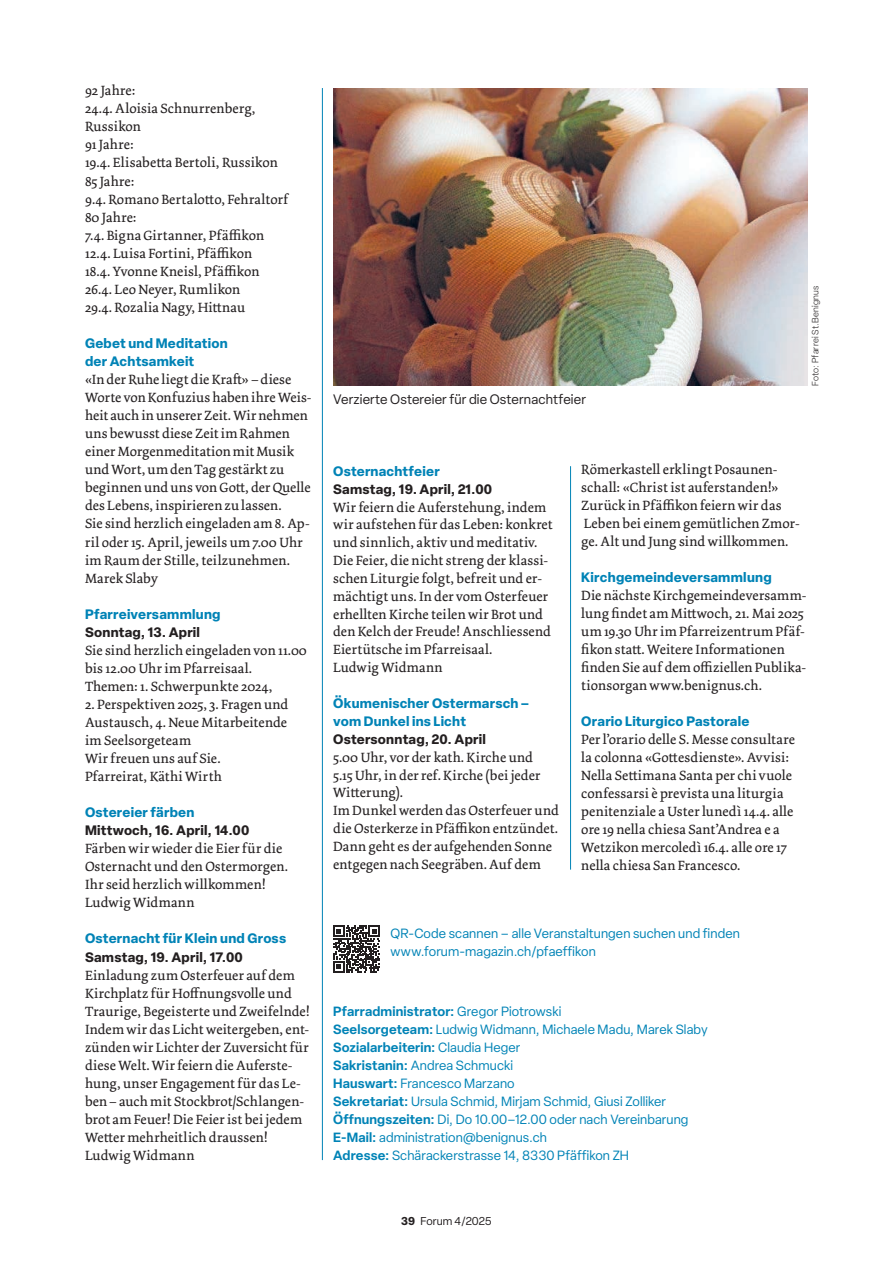
<style>
.page{position:relative;width:893px;height:1263px;background:#fff}
.page>*{position:absolute;margin:0;border:0;box-sizing:border-box;transform-origin:0 0}
.t1{font:14.1px/18px "Dolly Pro";letter-spacing:.005em;color:#231f20}
.t2{font:700 13.5px/17.9px "Elza";letter-spacing:.015em;color:#0083b6}
.t3{font:700 13.5px "Elza";letter-spacing:.015em;color:#231f20}
.t4{font:13.5px "Elza";letter-spacing:.01em;color:#231f20}
.t5{font:13.2px/18px "Elza";letter-spacing:.01em;color:#0083b6}
.t6{font:11.25px "Elza";color:#231f20}
.t7{font:300 9px "Elza";letter-spacing:.02em;color:#231f20}
.s1{font-weight:600}
.s2{font-weight:700}
</style>
<div class="page">
<hr style="left:322px;top:88px;width:1px;height:1072px;background:#0083b6">
<hr style="left:570px;top:466px;width:1px;height:404px;background:#0083b6">
<img style="left:333px;top:88px;width:475px;height:298px">
<svg style="left:333px;top:925px;width:47px;height:47px"></svg>
<p class="t1" style="left:85px;top:82px;width:205px">92 Jahre:<br>24.4. Aloisia Schnurrenberg,<br>Russikon<br>91 Jahre:<br>19.4. Elisabetta Bertoli, Russikon<br>85 Jahre:<br>9.4. Romano Bertalotto, Fehraltorf<br>80 Jahre:<br>7.4. Bigna Girtanner, Pfäffikon<br>12.4. Luisa Fortini, Pfäffikon<br>18.4. Yvonne Kneisl, Pfäffikon<br>26.4. Leo Neyer, Rumlikon<br>29.4. Rozalia Nagy, Hittnau</p>
<p class="t2" style="left:85px;top:334px;width:144px">Gebet und Meditation der Achtsamkeit</p>
<p class="t1" style="left:85px;top:370px;width:228px">«In der Ruhe liegt die Kraft» – diese Worte von Konfuzius haben ihre Weis&shy;heit auch in unserer Zeit. Wir nehmen uns bewusst diese Zeit im Rahmen einer Morgenmeditation mit Musik und Wort, um den Tag gestärkt zu beginnen und uns von Gott, der Quelle des Lebens, inspirieren zu lassen.<br>Sie sind herzlich eingeladen am 8. Ap&shy;ril oder 15. April, jeweils um 7.00 Uhr im Raum der Stille, teilzunehmen.<br>Marek Slaby</p>
<p class="t2" style="left:85px;top:604px;width:137px">Pfarreiversammlung</p>
<p class="t3" style="left:85px;top:622px;width:117px">Sonntag, 13. April</p>
<p class="t1" style="left:85px;top:641px;width:223px">Sie sind herzlich eingeladen von 11.00 bis 12.00 Uhr im Pfarreisaal.<br>Themen: 1. Schwerpunkte 2024,</p>
<p class="t1" style="left:85px;top:695px;width:205px">2. Perspektiven 2025, 3. Fragen und<br>Austausch, 4. Neue Mitarbeitende im Seelsorgeteam<br>Wir freuen uns auf Sie.<br>Pfarreirat, Käthi Wirth</p>
<p class="t2" style="left:85px;top:803px;width:111px">Ostereier färben</p>
<p class="t3" style="left:85px;top:821px;width:166px">Mittwoch, 16. April, 14.00</p>
<p class="t1" style="left:85px;top:840px;width:204px">Färben wir wieder die Eier für die<br>Osternacht und den Ostermorgen.<br>Ihr seid herzlich willkommen!<br>Ludwig Widmann</p>
<p class="t2" style="left:85px;top:929px;width:203px">Osternacht für Klein und Gross</p>
<p class="t3" style="left:85px;top:947px;width:159px">Samstag, 19. April, 17.00</p>
<p class="t1" style="left:85px;top:966px;width:226px">Einladung zum Osterfeuer auf dem Kirchplatz für Hoffnungsvolle und Traurige, Begeisterte und Zweifelnde!<br>Indem wir das Licht weitergeben, ent&shy;zünden wir Lichter der Zuversicht für diese Welt. Wir feiern die Auferste&shy;hung, unser Engagement für das Le&shy;ben – auch mit Stockbrot/Schlangen&shy;brot am Feuer! Die Feier ist bei jedem Wetter mehrheitlich draussen!<br>Ludwig Widmann</p>
<p class="t4" style="left:333px;top:390px;width:254px">Verzierte Ostereier für die Osternachtfeier</p>
<p class="t7" style="left:810px;top:386px;width:102px;rotate:-90deg">Foto: Pfarrei St. Benignus</p>
<p class="t2" style="left:333px;top:462px;width:108px">Osternachtfeier</p>
<p class="t3" style="left:333px;top:479px;width:161px">Samstag, 19. April, 21.00</p>
<p class="t1" style="left:333px;top:498px;width:221px">Wir feiern die Auferstehung, indem wir aufstehen für das Leben: konkret und sinnlich, aktiv und meditativ.<br>Die Feier, die nicht streng der klassi&shy;schen Liturgie folgt, befreit und er&shy;mächtigt uns. In der vom Osterfeuer erhellten Kirche teilen wir Brot und den Kelch der Freude! Anschliessend Eiertütsche im Pfarreisaal.<br>Ludwig Widmann</p>
<p class="t2" style="left:333px;top:694px;width:198px">Ökumenischer Ostermarsch – vom Dunkel ins Licht</p>
<p class="t3" style="left:333px;top:729px;width:154px">Ostersonntag, 20. April</p>
<p class="t1" style="left:333px;top:748px;width:227px">5.00 Uhr, vor der kath. Kirche und<br>5.15 Uhr, in der ref. Kirche (bei jeder<br>Witterung).<br>Im Dunkel werden das Osterfeuer und die Osterkerze in Pfäffikon entzündet.<br>Dann geht es der aufgehenden Sonne entgegen nach Seegräben. Auf dem</p>
<p class="t1" style="left:581px;top:460px;width:220px">Römerkastell erklingt Posaunen&shy;schall: «Christ ist auferstanden!» Zurück in Pfäffikon feiern wir das Leben bei einem gemütlichen Zmor&shy;ge. Alt und Jung sind willkommen.</p>
<p class="t2" style="left:581px;top:567px;width:192px">Kirchgemeindeversammlung</p>
<p class="t1" style="left:581px;top:586px;width:227px">Die nächste Kirchgemeindeversamm&shy;lung findet am Mittwoch, 21. Mai 2025 um 19.30 Uhr im Pfarreizentrum Pfäf&shy;fikon statt. Weitere Informationen finden Sie auf dem offiziellen Publika&shy;tionsorgan www.benignus.ch.</p>
<p class="t2" style="left:581px;top:711px;width:170px">Orario Liturgico Pastorale</p>
<p class="t1" style="left:581px;top:730px;width:215px">Per l’orario delle S. Messe consultare la colonna «Gottesdienste». Avvisi:<br>Nella Settimana Santa per chi vuole confessarsi è prevista una liturgia penitenziale a Uster lunedì 14.4. alle ore 19 nella chiesa Sant’Andrea e a Wetzikon mercoledì 16.4. alle ore 17 nella chiesa San Francesco.</p>
<p class="t5" style="left:391px;top:924px;width:351px">QR-Code scannen – alle Veranstaltungen suchen und finden www.forum-magazin.ch/pfaeffikon</p>
<p class="t5" style="left:333px;top:1002px;width:376px"><span class="s1">Pfarradministrator:</span> Gregor Piotrowski<br><span class="s1">Seelsorgeteam:</span> Ludwig Widmann, Michaele Madu, Marek Slaby <span class="s1">Sozialarbeiterin:</span> Claudia Heger<br><span class="s1">Sakristanin:</span> Andrea Schmucki<br><span class="s1">Hauswart:</span> Francesco Marzano<br><span class="s1">Sekretariat:</span> Ursula Schmid, Mirjam Schmid, Giusi Zolliker <span class="s1">Öffnungszeiten:</span> Di, Do 10.00–12.00 oder nach Vereinbarung <span class="s1">E-Mail:</span> administration@benignus.ch<br><span class="s1">Adresse:</span> Schärackerstrasse 14, 8330 Pfäffikon ZH</p>
<p class="t6" style="left:401px;top:1213px;width:92px"><span class="s2">39</span> Forum 4/2025</p>
</div>
